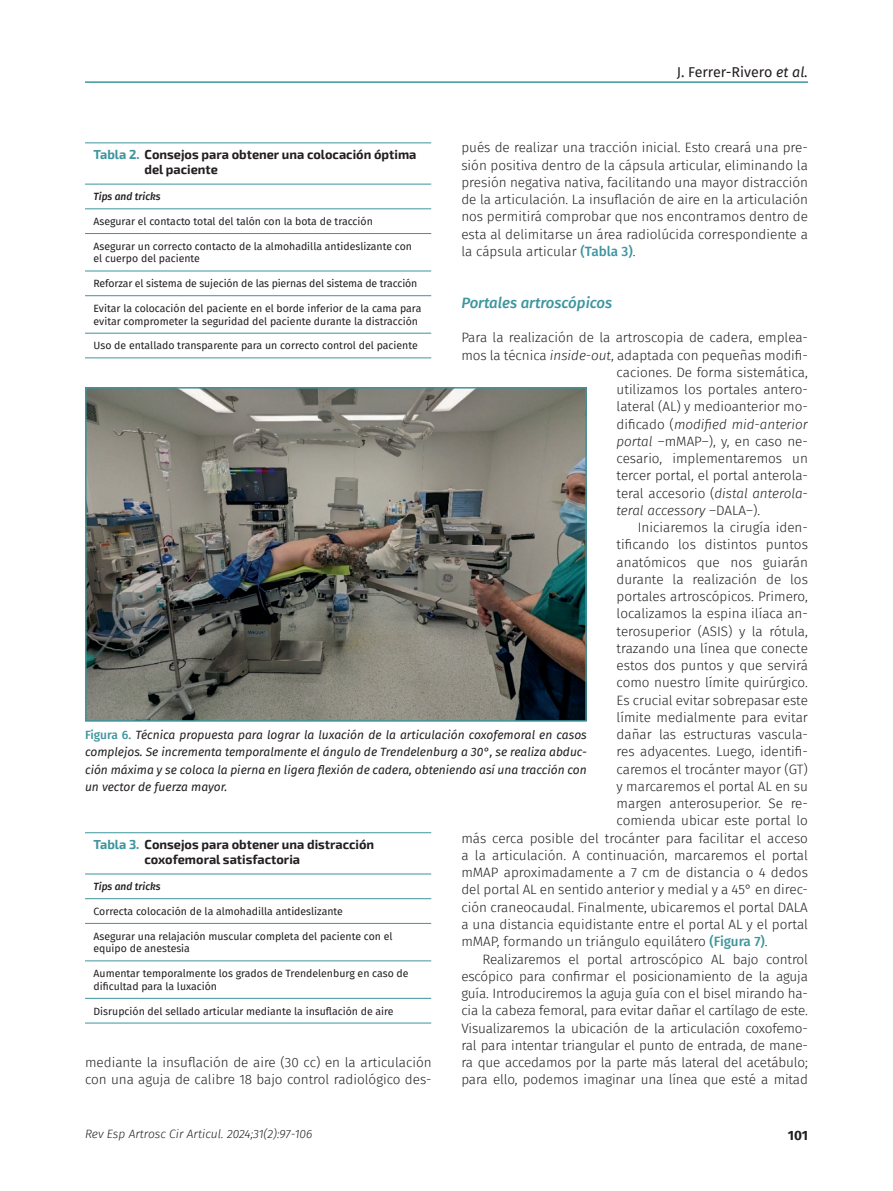
<style>
.page{position:relative;width:893px;height:1191px;background:#fff}
.page>*{position:absolute;margin:0;border:0;box-sizing:border-box;transform-origin:0 0}
.Subladillo{font:italic 500 15px "Fira Sans FS";color:#3d959e}
.t1{font:14.25px "Fira Sans FS";color:#231f20}
.Párrafo_general{font:13.5px/17.2px "Fira Sans Light FS";color:#231f20;text-align:justify}
.Primer_párrafo{font:13.5px "Fira Sans Light FS";color:#231f20}
.Primer_párrafo-2{font:italic 300 13.5px "Fira Sans FS";color:#231f20}
.t2{font:700 13.5px "Fira Sans FS";color:#231f20}
.Título_tabla{font:700 12.75px/15.3px "Exo 2";color:#231f20}
.Pie_de_foto{font:italic 12px/17.2px "Fira Sans FS";color:#231f20;text-align:justify}
.t3{font:italic 300 12px "Fira Sans FS";color:#231f20}
.Texto_tabla{font:10.5px/12.8px "Fira Sans FS";color:#231f20}
.Nombre_columna_tabla{font:italic 500 10.5px "Fira Sans FS";color:#231f20}
.s1{font-style:italic}
.s2{font-family:"Fira Sans FS";font-weight:500;color:#3d959e}
.s3{font-family:"Fira Sans FS";font-weight:300;font-style:italic}
.s4{font-family:"Fira Sans Light FS";font-weight:400;font-style:normal}
.s5{color:#3d959e}
.s6{font-weight:500;font-style:normal;color:#3d959e}
</style>
<div class="page">
<hr style="left:85px;top:81px;width:723px;height:2px;background:#3d959e">
<img style="left:88px;top:390px;width:496px;height:328px">
<div style="left:85px;top:387px;width:502px;height:334px;border:2px solid #3d959e"></div>
<svg style="left:85px;top:143px;width:346px;height:190px"></svg>
<hr style="left:85px;top:184px;width:346px;height:1px;background:#3d959e">
<hr style="left:85px;top:208px;width:346px;height:1px;background:#3d959e">
<hr style="left:85px;top:233px;width:346px;height:1px;background:#3d959e">
<hr style="left:85px;top:271px;width:346px;height:1px;background:#3d959e">
<hr style="left:85px;top:295px;width:346px;height:1px;background:#3d959e">
<hr style="left:85px;top:333px;width:346px;height:1px;background:#3d959e">
<hr style="left:85px;top:357px;width:346px;height:1px;background:#3d959e">
<hr style="left:85px;top:142px;width:346px;height:1px;background:#3d959e">
<svg style="left:85px;top:833px;width:346px;height:165px"></svg>
<hr style="left:85px;top:873px;width:346px;height:1px;background:#3d959e">
<hr style="left:85px;top:898px;width:346px;height:1px;background:#3d959e">
<hr style="left:85px;top:923px;width:346px;height:1px;background:#3d959e">
<hr style="left:85px;top:960px;width:346px;height:1px;background:#3d959e">
<hr style="left:85px;top:998px;width:346px;height:1px;background:#3d959e">
<hr style="left:85px;top:1022px;width:346px;height:1px;background:#3d959e">
<hr style="left:85px;top:832px;width:346px;height:1px;background:#3d959e">
<p class="t1" style="left:677px;top:62px;width:133px">J. Ferrer-Rivero <span class="s1">et al.</span></p>
<p class="Párrafo_general" style="left:461px;top:139px;width:348px">pués de realizar una tracción inicial. Esto creará una pre&shy;sión positiva dentro de la cápsula articular, eliminando la presión negativa nativa, facilitando una mayor distracción de la articulación. La insuflación de aire en la articulación nos permitirá comprobar que nos encontramos dentro de esta al delimitarse un área radiolúcida correspondiente a la cápsula articular <span class="s2">(Tabla 3)</span>.</p>
<p class="Subladillo" style="left:461px;top:291px;width:152px">Portales artroscópicos</p>
<p class="Primer_párrafo" style="left:461px;top:328px;width:348px">Para la realización de la artroscopia de cadera, emplea-</p>
<p class="Primer_párrafo" style="left:461px;top:345px;width:348px">mos la técnica <span class="s3">inside-out</span>, adaptada con pequeñas modifi-</p>
<p class="Primer_párrafo" style="left:617px;top:362px;width:193px">caciones. De forma sistemática,</p>
<p class="Primer_párrafo" style="left:617px;top:380px;width:193px">utilizamos los portales antero-</p>
<p class="Primer_párrafo" style="left:617px;top:397px;width:193px">lateral (AL) y medioanterior mo-</p>
<p class="Primer_párrafo-2" style="left:617px;top:414px;width:193px"><span class="s4">dificado (</span>modified mid-anterior</p>
<p class="Primer_párrafo" style="left:617px;top:431px;width:193px"><span class="s3">portal</span> –mMAP–), y, en caso ne-</p>
<p class="Primer_párrafo" style="left:617px;top:449px;width:193px">cesario, implementaremos un</p>
<p class="Primer_párrafo" style="left:617px;top:466px;width:193px">tercer portal, el portal anterola-</p>
<p class="Primer_párrafo" style="left:617px;top:483px;width:193px">teral accesorio (<span class="s3">distal anterola-</span></p>
<p class="Primer_párrafo-2" style="left:617px;top:500px;width:145px">teral accessory <span class="s4">–DALA–).</span></p>
<p class="Párrafo_general" style="left:638px;top:519px;width:172px">Iniciaremos la cirugía iden-</p>
<p class="Párrafo_general" style="left:617px;top:536px;width:193px">tificando los distintos puntos</p>
<p class="Párrafo_general" style="left:617px;top:553px;width:193px">anatómicos que nos guiarán</p>
<p class="Párrafo_general" style="left:617px;top:570px;width:193px">durante la realización de los</p>
<p class="Párrafo_general" style="left:617px;top:588px;width:193px">portales artroscópicos. Primero,</p>
<p class="Párrafo_general" style="left:617px;top:605px;width:193px">localizamos la espina ilíaca an-</p>
<p class="Párrafo_general" style="left:617px;top:622px;width:193px">terosuperior (ASIS) y la rótula,</p>
<p class="Párrafo_general" style="left:617px;top:639px;width:193px">trazando una línea que conecte</p>
<p class="Párrafo_general" style="left:617px;top:657px;width:193px">estos dos puntos y que servirá</p>
<p class="Párrafo_general" style="left:617px;top:674px;width:193px">como nuestro límite quirúrgico.</p>
<p class="Párrafo_general" style="left:617px;top:691px;width:193px">Es crucial evitar sobrepasar este</p>
<p class="Párrafo_general" style="left:617px;top:708px;width:193px">límite medialmente para evitar</p>
<p class="Párrafo_general" style="left:617px;top:726px;width:193px">dañar las estructuras vascula-</p>
<p class="Párrafo_general" style="left:617px;top:743px;width:193px">res adyacentes. Luego, identifi-</p>
<p class="Párrafo_general" style="left:617px;top:760px;width:193px">caremos el trocánter mayor (GT)</p>
<p class="Párrafo_general" style="left:617px;top:777px;width:193px">y marcaremos el portal AL en su</p>
<p class="Párrafo_general" style="left:617px;top:795px;width:193px">margen anterosuperior. Se re-</p>
<p class="Párrafo_general" style="left:617px;top:812px;width:193px">comienda ubicar este portal lo</p>
<p class="Párrafo_general" style="left:461px;top:829px;width:348px">más cerca posible del trocánter para facilitar el acceso</p>
<p class="Párrafo_general" style="left:461px;top:846px;width:348px">a la articulación. A continuación, marcaremos el portal</p>
<p class="Párrafo_general" style="left:461px;top:864px;width:348px">mMAP aproximadamente a 7 cm de distancia o 4 dedos</p>
<p class="Párrafo_general" style="left:461px;top:881px;width:348px">del portal AL en sentido anterior y medial y a 45° en direc-</p>
<p class="Párrafo_general" style="left:461px;top:898px;width:348px">ción craneocaudal. Finalmente, ubicaremos el portal DALA</p>
<p class="Párrafo_general" style="left:461px;top:915px;width:348px">a una distancia equidistante entre el portal AL y el portal</p>
<p class="Párrafo_general" style="left:461px;top:933px;width:308px">mMAP, formando un triángulo equilátero <span class="s2">(Figura 7)</span>.</p>
<p class="Párrafo_general" style="left:461px;top:950px;width:348px;text-indent:21px">Realizaremos el portal artroscópico AL bajo control escópico para confirmar el posicionamiento de la aguja guía. Introduciremos la aguja guía con el bisel mirando ha&shy;cia la cabeza femoral, para evitar dañar el cartílago de este.<br>Visualizaremos la ubicación de la articulación coxofemo&shy;ral para intentar triangular el punto de entrada, de mane&shy;ra que accedamos por la parte más lateral del acetábulo; para ello, podemos imaginar una línea que esté a mitad</p>
<p class="Título_tabla" style="left:145px;top:147px;width:273px;text-indent:-51px"><span class="s5">Tabla 2.</span> Consejos para obtener una colocación óptima del paciente</p>
<p class="Nombre_columna_tabla" style="left:94px;top:189px;width:69px">Tips and tricks</p>
<p class="Texto_tabla" style="left:94px;top:215px;width:281px">Asegurar el contacto total del talón con la bota de tracción</p>
<p class="Texto_tabla" style="left:94px;top:240px;width:320px">Asegurar un correcto contacto de la almohadilla antideslizante con el cuerpo del paciente</p>
<p class="Texto_tabla" style="left:94px;top:277px;width:325px">Reforzar el sistema de sujeción de las piernas del sistema de tracción</p>
<p class="Texto_tabla" style="left:94px;top:302px;width:329px">Evitar la colocación del paciente en el borde inferior de la cama para evitar comprometer la seguridad del paciente durante la distracción</p>
<p class="Texto_tabla" style="left:94px;top:339px;width:326px">Uso de entallado transparente para un correcto control del paciente</p>
<p class="Pie_de_foto" style="left:85px;top:726px;width:503px"><span class="s6">Figura 6.</span> Técnica propuesta para lograr la luxación de la articulación coxofemoral en casos complejos. Se incrementa temporalmente el ángulo de Trendelenburg a 30°, se realiza abduc&shy;ción máxima y se coloca la pierna en ligera flexión de cadera, obteniendo así una tracción con un vector de fuerza mayor.</p>
<p class="Título_tabla" style="left:145px;top:837px;width:231px;text-indent:-51px"><span class="s5">Tabla 3.</span> Consejos para obtener una distracción coxofemoral satisfactoria</p>
<p class="Nombre_columna_tabla" style="left:94px;top:878px;width:69px">Tips and tricks</p>
<p class="Texto_tabla" style="left:94px;top:905px;width:251px">Correcta colocación de la almohadilla antideslizante</p>
<p class="Texto_tabla" style="left:94px;top:929px;width:301px">Asegurar una relajación muscular completa del paciente con el equipo de anestesia</p>
<p class="Texto_tabla" style="left:94px;top:967px;width:317px">Aumentar temporalmente los grados de Trendelenburg en caso de dificultad para la luxación</p>
<p class="Texto_tabla" style="left:94px;top:1004px;width:302px">Disrupción del sellado articular mediante la insuflación de aire</p>
<p class="Párrafo_general" style="left:85px;top:1053px;width:348px">mediante la insuflación de aire (30 cc) en la articulación con una aguja de calibre 18 bajo control radiológico des-</p>
<p class="t3" style="left:85px;top:1125px;width:229px">Rev Esp Artrosc Cir Articul. 2024;31(2):97-106</p>
<p class="t2" style="left:788px;top:1124px;width:22px">101</p>
</div>
